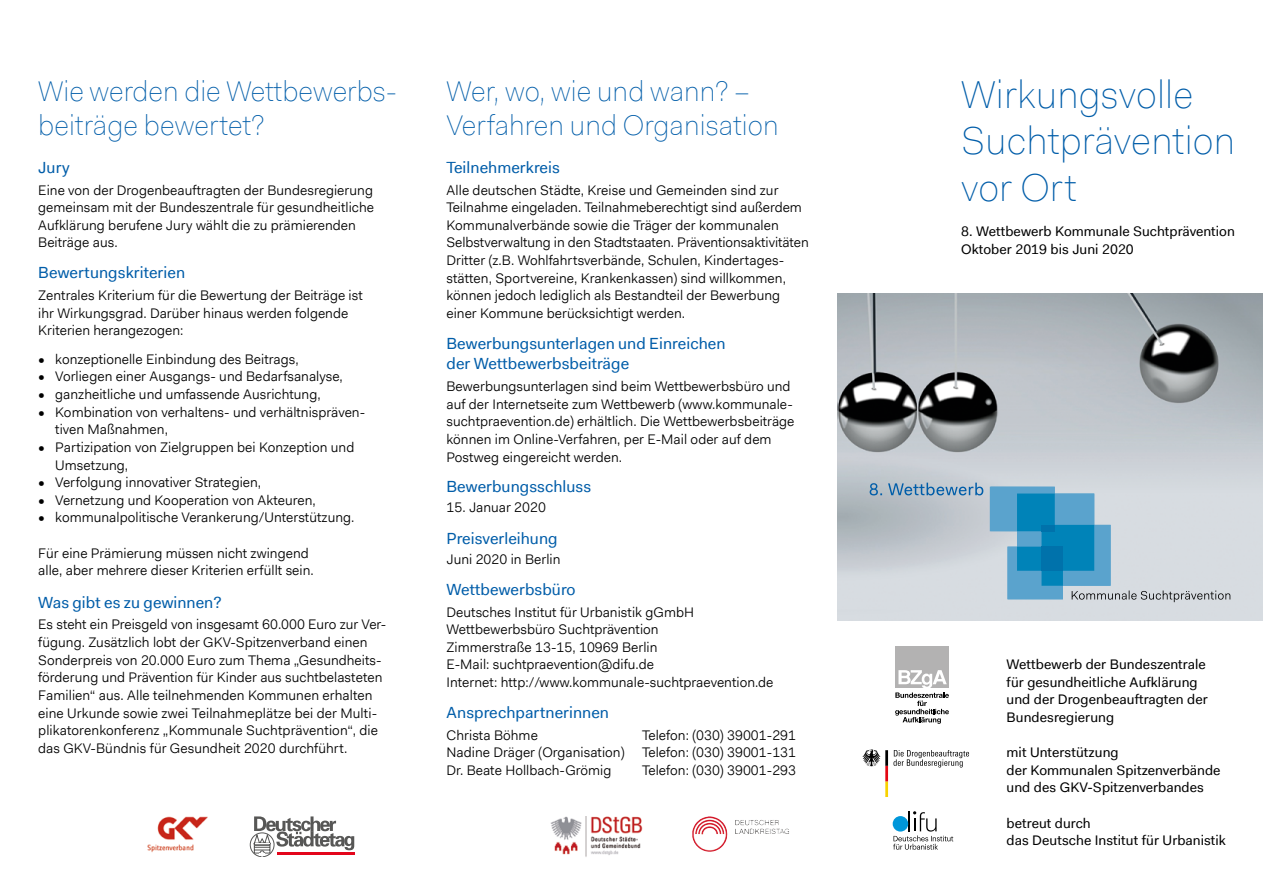
<style>
.page{position:relative;width:1263px;height:893px;background:#fff}
.page>*{position:absolute;margin:0;border:0;box-sizing:border-box;transform-origin:0 0}
.Ü1-_Überschrift{font:100 39px/46.8px "Fakt Pro";letter-spacing:.005em;color:#005da9}
.Ü2-Überschrift{font:100 28.5px/34.2px "Fakt Pro";letter-spacing:.005em;color:#005da9}
.Ü2_Zwischenüberschri{font:16.2px/20.2px "Fakt Pro";letter-spacing:.005em;color:#005da9}
.T-Fließtext_9_25pt-2{font:13.8px/17.7px "Fakt Pro Blond";letter-spacing:.005em;color:#000}
.T-Fließtext_9_25pt{font:13.8px/17.7px "Fakt Pro Blond";letter-spacing:.005em;color:#000}
.T-Fließtext-COVER{font:13.8px/17.7px "Fakt Pro";letter-spacing:.005em;color:#000}
</style>
<div class="page">
<div style="left:250px;top:833px;width:24px;height:24px;border:1px solid #575756;border-radius:50%"></div>
<svg style="left:254px;top:816px;width:100px;height:40px"></svg>
<img style="left:550px;top:816px;width:93px;height:41px">
<img style="left:692px;top:816px;width:87px;height:36px">
<img style="left:147px;top:816px;width:61px;height:36px">
<svg style="left:862px;top:749px;width:107px;height:48px"></svg>
<svg style="left:893px;top:811px;width:60px;height:39px"></svg>
<div style="left:895px;top:646px;width:54px;height:42px;background:#b3b2b2"></div>
<svg style="left:895px;top:670px;width:54px;height:54px"></svg>
<img style="left:838px;top:293px;width:425px;height:328px">
<svg style="left:990px;top:487px;width:240px;height:115px;background:#92bcd2"></svg>
<svg style="left:870px;top:483px;width:113px;height:12px"></svg>
<p class="Ü2-Überschrift" style="left:38px;top:74px;width:360px">Wie werden die Wettbewerbs&shy;beiträge bewertet?</p>
<p class="Ü2_Zwischenüberschri" style="left:38px;top:157px;width:33px">Jury</p>
<p class="T-Fließtext_9_25pt-2" style="left:38px;top:181px;width:337px">Eine von der Drogenbeauftragten der Bundesregierung gemeinsam mit der Bundeszentrale für gesundheitliche Aufklärung berufene Jury wählt die zu prämierenden Beiträge aus.</p>
<p class="Ü2_Zwischenüberschri" style="left:38px;top:263px;width:148px">Bewertungskriterien</p>
<p class="T-Fließtext_9_25pt-2" style="left:38px;top:287px;width:326px">Zentrales Kriterium für die Bewertung der Beiträge ist ihr Wirkungsgrad. Darüber hinaus werden folgende<br>Kriterien herangezogen:</p>
<p class="T-Fließtext_9_25pt-2" style="left:38px;top:350px;width:262px">• konzeptionelle Einbindung des Beitrags,</p>
<p class="T-Fließtext_9_25pt-2" style="left:38px;top:368px;width:306px">• Vorliegen einer Ausgangs- und Bedarfsanalyse,</p>
<p class="T-Fließtext_9_25pt-2" style="left:38px;top:385px;width:284px">• ganzheitliche und umfassende Ausrichtung,</p>
<p class="T-Fließtext_9_25pt-2" style="left:55px;top:403px;width:311px;text-indent:-17px">• Kombination von verhaltens- und verhältnispräven&shy;tiven Maßnahmen,</p>
<p class="T-Fließtext_9_25pt-2" style="left:55px;top:438px;width:301px;text-indent:-17px">• Partizipation von Zielgruppen bei Konzeption und<br>Umsetzung,</p>
<p class="T-Fließtext_9_25pt-2" style="left:38px;top:473px;width:224px">• Verfolgung innovativer Strategien,</p>
<p class="T-Fließtext_9_25pt-2" style="left:38px;top:491px;width:279px">• Vernetzung und Kooperation von Akteuren,</p>
<p class="T-Fließtext_9_25pt-2" style="left:38px;top:509px;width:318px">• kommunalpolitische Verankerung/Unterstützung.</p>
<p class="T-Fließtext_9_25pt" style="left:38px;top:544px;width:277px">Für eine Prämierung müssen nicht zwingend alle, aber mehrere dieser Kriterien erfüllt sein.</p>
<p class="Ü2_Zwischenüberschri" style="left:38px;top:592px;width:185px">Was gibt es zu gewinnen?</p>
<p class="T-Fließtext_9_25pt" style="left:38px;top:616px;width:350px">Es steht ein Preisgeld von insgesamt 60.000 Euro zur Ver&shy;fügung. Zusätzlich lobt der GKV-Spitzenverband einen Sonderpreis von 20.000 Euro zum Thema „Gesundheits&shy;förderung und Prävention für Kinder aus suchtbelasteten Familien“ aus. Alle teilnehmenden Kommunen erhalten eine Urkunde sowie zwei Teilnahmeplätze bei der Multi&shy;plikatorenkonferenz „Kommunale Suchtprävention“, die das GKV-Bündnis für Gesundheit 2020 durchführt.</p>
<p class="Ü2-Überschrift" style="left:446px;top:74px;width:334px">Wer, wo, wie und wann? –<br>Verfahren und Organisation</p>
<p class="Ü2_Zwischenüberschri" style="left:446px;top:157px;width:115px">Teilnehmerkreis</p>
<p class="T-Fließtext_9_25pt-2" style="left:446px;top:181px;width:364px">Alle deutschen Städte, Kreise und Gemeinden sind zur Teilnahme eingeladen. Teilnahmeberechtigt sind außerdem Kommunalverbände sowie die Träger der kommunalen Selbstverwaltung in den Stadtstaaten. Präventionsaktivitäten Dritter (z.B. Wohlfahrtsverbände, Schulen, Kindertages&shy;stätten, Sportvereine, Krankenkassen) sind willkommen, können jedoch lediglich als Bestandteil der Bewerbung einer Kommune berücksichtigt werden.</p>
<p class="Ü2_Zwischenüberschri" style="left:446px;top:333px;width:280px">Bewerbungsunterlagen und Einreichen der Wettbewerbsbeiträge</p>
<p class="T-Fließtext_9_25pt-2" style="left:446px;top:377px;width:349px">Bewerbungsunterlagen sind beim Wettbewerbsbüro und auf der Internetseite zum Wettbewerb (www.kommunale&shy;suchtpraevention.de) erhältlich. Die Wettbewerbsbeiträge können im Online-Verfahren, per E-Mail oder auf dem Postweg eingereicht werden.</p>
<p class="Ü2_Zwischenüberschri" style="left:446px;top:477px;width:146px">Bewerbungsschluss</p>
<p class="T-Fließtext_9_25pt-2" style="left:446px;top:498px;width:101px">15. Januar 2020</p>
<p class="Ü2_Zwischenüberschri" style="left:446px;top:528px;width:113px">Preisverleihung</p>
<p class="T-Fließtext_9_25pt-2" style="left:446px;top:550px;width:115px">Juni 2020 in Berlin</p>
<p class="Ü2_Zwischenüberschri" style="left:446px;top:579px;width:131px">Wettbewerbsbüro</p>
<p class="T-Fließtext_9_25pt-2" style="left:446px;top:603px;width:328px">Deutsches Institut für Urbanistik gGmbH Wettbewerbsbüro Suchtprävention<br>Zimmerstraße 13-15, 10969 Berlin<br>E-Mail: suchtpraevention@difu.de<br>Internet: http://www.kommunale-suchtpraevention.de</p>
<p class="Ü2_Zwischenüberschri" style="left:446px;top:702px;width:164px">Ansprechpartnerinnen</p>
<p class="T-Fließtext_9_25pt" style="left:446px;top:726px;width:93px">Christa Böhme</p>
<p class="T-Fließtext_9_25pt" style="left:642px;top:726px;width:155px">Telefon: (030) 39001-291</p>
<p class="T-Fließtext_9_25pt" style="left:446px;top:744px;width:179px">Nadine Dräger (Organisation)</p>
<p class="T-Fließtext_9_25pt" style="left:642px;top:744px;width:155px">Telefon: (030) 39001-131</p>
<p class="T-Fließtext_9_25pt" style="left:446px;top:761px;width:166px">Dr. Beate Hollbach-Grömig</p>
<p class="T-Fließtext_9_25pt" style="left:642px;top:761px;width:155px">Telefon: (030) 39001-293</p>
<p class="Ü1-_Überschrift" style="left:961px;top:71px;width:276px">Wirkungsvolle<br>Suchtprävention vor Ort</p>
<p class="T-Fließtext-COVER" style="left:961px;top:222px;width:275px">8. Wettbewerb Kommunale Suchtprävention</p>
<p class="T-Fließtext-COVER" style="left:961px;top:240px;width:174px">Oktober 2019 bis Juni 2020</p>
<p class="T-Fließtext-COVER" style="left:1006px;top:655px;width:201px">Wettbewerb der Bundeszentrale für gesundheitliche Aufklärung</p>
<p class="T-Fließtext-COVER" style="left:1006px;top:690px;width:203px">und der Drogenbeauftragten der<br>Bundesregierung</p>
<p class="T-Fließtext-COVER" style="left:1006px;top:743px;width:215px">mit Unterstützung<br>der Kommunalen Spitzenverbände und des GKV-Spitzenverbandes</p>
<p class="T-Fließtext-COVER" style="left:1006px;top:814px;width:221px">betreut durch<br>das Deutsche Institut für Urbanistik</p>
</div>
